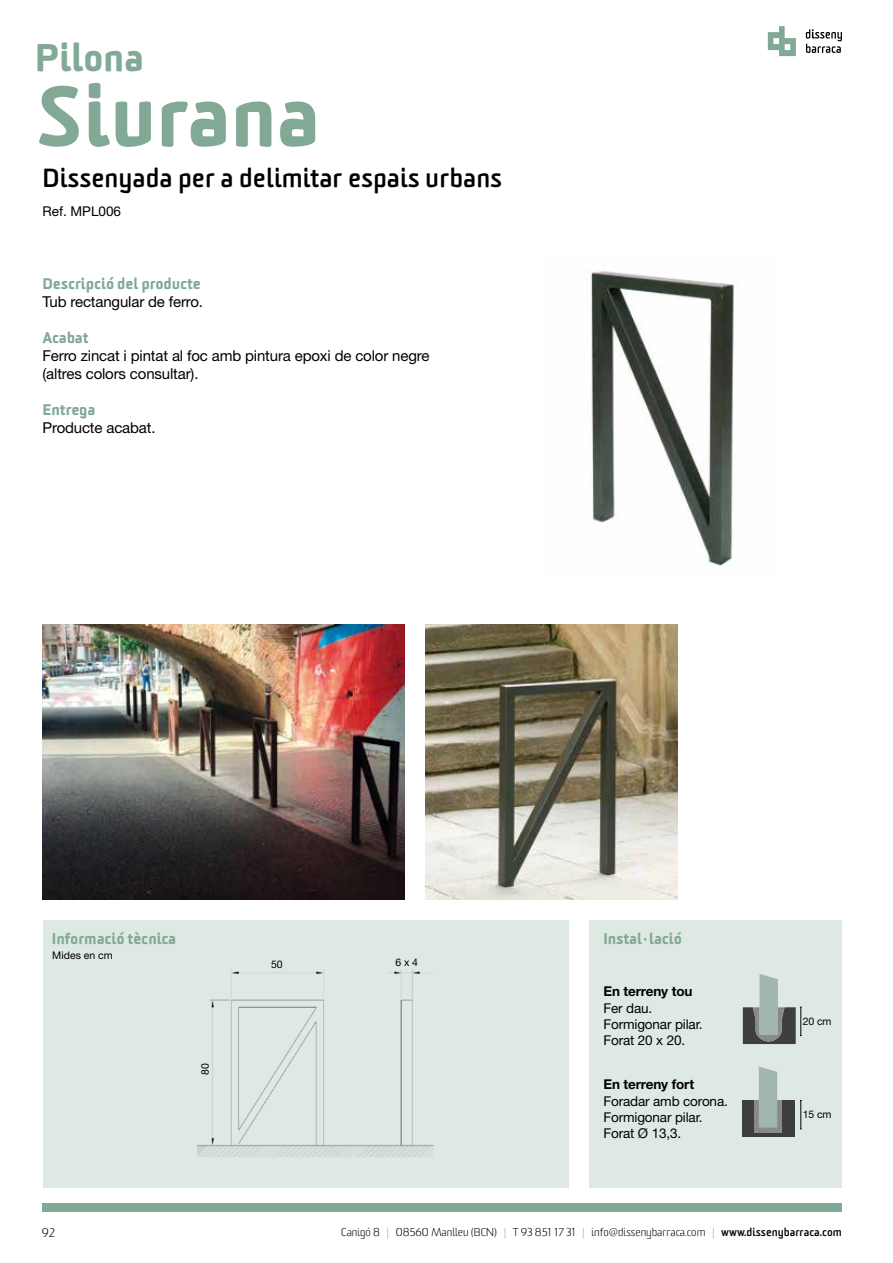
<style>
.page{position:relative;width:893px;height:1263px;background:#fff}
.page>*{position:absolute;margin:0;border:0;box-sizing:border-box;transform-origin:0 0}
.t1{font:900 82.5px "Sommet Rounded";letter-spacing:-.01em;color:#82a996}
.t2{font:900 37.5px "Sommet Rounded";letter-spacing:-.01em;color:#82a996}
.t3{font:700 25.5px "Sommet Rounded";color:#000}
.t4{font:15px/18px "Helvetica Neue LT Std";letter-spacing:-.01em;color:#000}
.t5{font:900 15px "Sommet Rounded";letter-spacing:-.01em;color:#82a996}
.t6{font:13.5px/16.2px "Helvetica Neue LT Std";letter-spacing:-.01em;color:#000}
.t7{font:700 13.5px "Helvetica Neue LT Std";letter-spacing:-.01em;color:#000}
.t8{font:300 12px "Sommet Rounded";color:#000}
.t9{font:300 10.95px "Sommet Rounded";color:#000}
.t10{font:10.5px "Helvetica Neue LT Std";letter-spacing:-.005em;color:#000}
.s1{color:#82a996}
.s2{font-weight:700}
</style>
<div class="page">
<svg style="left:768px;top:26px;width:28px;height:30px"></svg>
<svg style="left:806px;top:29px;width:36px;height:24px"></svg>
<div style="left:589px;top:919px;width:253px;height:268px;background:#dfe9e3"></div>
<div style="left:43px;top:919px;width:525px;height:268px;background:#dfe9e3"></div>
<img style="left:43px;top:624px;width:362px;height:275px">
<img style="left:590px;top:271px;width:148px;height:295px">
<img style="left:425px;top:624px;width:252px;height:275px">
<img style="left:197px;top:969px;width:237px;height:189px">
<div style="left:201px;top:1060px;width:8px;height:19px;background:#dfe9e3"></div>
<div style="left:742px;top:1100px;width:53px;height:37px;background:#3e3d40"></div>
<svg style="left:754px;top:1066px;width:28px;height:67px"></svg>
<svg style="left:743px;top:974px;width:59px;height:70px"></svg>
<svg style="left:800px;top:1100px;width:2px;height:29px"></svg>
<div style="left:43px;top:1204px;width:799px;height:8px;background:#82a996"></div>
<h2 class="t2" style="left:35px;top:33px;width:111px">Pilona</h2>
<h1 class="t1" style="left:35px;top:62px;width:287px">Siurana</h1>
<h3 class="t3" style="left:43px;top:162px;width:461px">Dissenyada per a delimitar espais urbans</h3>
<p class="t6" style="left:43px;top:203px;width:80px">Ref. MPL006</p>
<p class="t5" style="left:43px;top:274px;width:160px">Descripció del producte</p>
<p class="t4" style="left:43px;top:293px;width:162px">Tub rectangular de ferro.</p>
<p class="t5" style="left:43px;top:328px;width:48px">Acabat</p>
<p class="t4" style="left:43px;top:347px;width:388px">Ferro zincat i pintat al foc amb pintura epoxi de color negre (altres colors consultar).</p>
<p class="t5" style="left:43px;top:400px;width:55px">Entrega</p>
<p class="t4" style="left:43px;top:419px;width:115px">Producte acabat.</p>
<p class="t5" style="left:52px;top:929px;width:126px">Informació tècnica</p>
<p class="t10" style="left:52px;top:949px;width:62px">Mides en cm</p>
<p class="t10" style="left:199px;top:1075px;width:13px;rotate:-90deg">80</p>
<p class="t10" style="left:271px;top:958px;width:13px">50</p>
<p class="t10" style="left:395px;top:956px;width:24px">6 x 4</p>
<p class="t5" style="left:603px;top:929px;width:80px">Instal·lació</p>
<p class="t7" style="left:603px;top:983px;width:91px">En terreny tou</p>
<p class="t6" style="left:603px;top:999px;width:101px">Fer dau.<br>Formigonar pilar.<br>Forat 20 x 20.</p>
<p class="t7" style="left:603px;top:1076px;width:92px">En terreny fort</p>
<p class="t6" style="left:603px;top:1092px;width:126px">Foradar amb corona.<br>Formigonar pilar.<br>Forat Ø 13,3.</p>
<p class="t10" style="left:803px;top:1015px;width:30px">20 cm</p>
<p class="t10" style="left:803px;top:1108px;width:30px">15 cm</p>
<p class="t8" style="left:42px;top:1224px;width:15px">92</p>
<p class="t9" style="left:341px;top:1225px;width:502px">Canigó 8 <span class="s1">|</span> 08560 Manlleu (BCN) <span class="s1">|</span> T 93 851 17 31 <span class="s1">|</span> info@dissenybarraca.com <span class="s1">|</span> <span class="s2">www.dissenybarraca.com</span></p>
</div>
